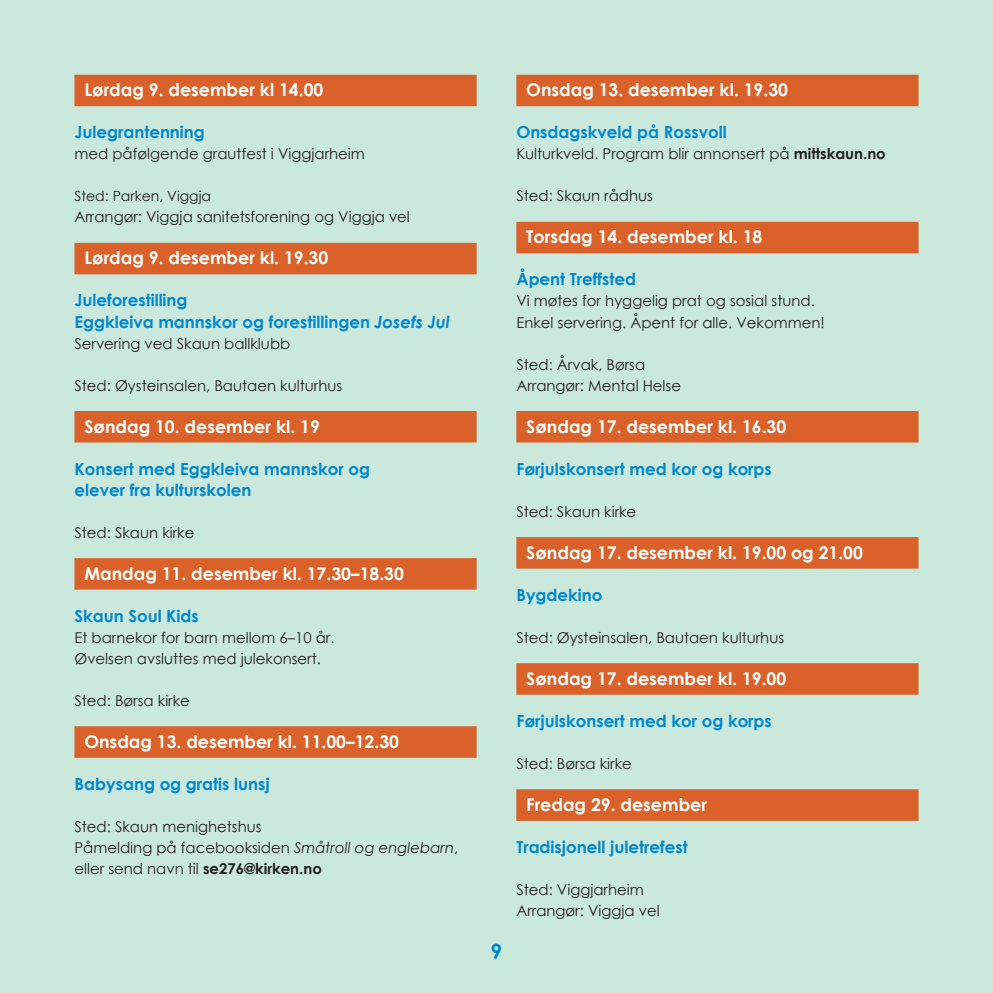
<style>
.page{position:relative;width:993px;height:993px;background:#fff}
.page>*{position:absolute;margin:0;border:0;box-sizing:border-box;transform-origin:0 0}
.t1{font:700 21px "Century Gothic";color:#0088ce}
.dag_oversikt{font:700 17.5px "Century Gothic";color:#fff}
.arrangement{font:700 16.62px/21px "Century Gothic";color:#0088ce}
.tabell{font:14.88px "Century Gothic";color:#231f20}
.tabell-2{font:14px "Century Gothic";color:#231f20}
.s1{font-style:italic}
.s2{font-weight:700}
</style>
<div class="page">
<div style="left:0;top:0;width:992px;height:992px;background:#cbe8dd"></div>
<div style="left:74px;top:75px;width:402px;height:31px;background:#da622a"></div>
<div style="left:74px;top:243px;width:402px;height:31px;background:#da622a"></div>
<div style="left:74px;top:411px;width:402px;height:31px;background:#da622a"></div>
<div style="left:74px;top:558px;width:402px;height:31px;background:#da622a"></div>
<div style="left:74px;top:726px;width:402px;height:31px;background:#da622a"></div>
<div style="left:516px;top:75px;width:402px;height:31px;background:#da622a"></div>
<div style="left:516px;top:222px;width:402px;height:31px;background:#da622a"></div>
<div style="left:516px;top:411px;width:402px;height:31px;background:#da622a"></div>
<div style="left:516px;top:537px;width:402px;height:31px;background:#da622a"></div>
<div style="left:516px;top:663px;width:402px;height:31px;background:#da622a"></div>
<div style="left:516px;top:789px;width:402px;height:31px;background:#da622a"></div>
<p class="dag_oversikt" style="left:84px;top:77px;width:240px">Lørdag 9. desember kl 14.00</p>
<p class="arrangement" style="left:74px;top:121px;width:132px">Julegrantenning</p>
<p class="tabell" style="left:74px;top:143px;width:292px">med påfølgende grautfest i Viggjarheim</p>
<p class="tabell-2" style="left:74px;top:186px;width:138px">Sted: Parken, Viggja</p>
<p class="tabell" style="left:74px;top:206px;width:337px">Arrangør: Viggja sanitetsforening og Viggja vel</p>
<p class="dag_oversikt" style="left:84px;top:245px;width:245px">Lørdag 9. desember kl. 19.30</p>
<p class="arrangement" style="left:74px;top:289px;width:377px">Juleforestilling<br>Eggkleiva mannskor og forestillingen <span class="s1">Josefs Jul</span></p>
<p class="tabell" style="left:74px;top:332px;width:217px">Servering ved Skaun ballklubb</p>
<p class="tabell" style="left:74px;top:374px;width:269px">Sted: Øysteinsalen, Bautaen kulturhus</p>
<p class="dag_oversikt" style="left:84px;top:413px;width:237px">Søndag 10. desember kl. 19</p>
<p class="arrangement" style="left:74px;top:457px;width:297px">Konsert med Eggkleiva mannskor og</p>
<p class="arrangement" style="left:74px;top:478px;width:178px">elever fra kulturskolen</p>
<p class="tabell" style="left:74px;top:521px;width:121px">Sted: Skaun kirke</p>
<p class="dag_oversikt" style="left:84px;top:560px;width:321px">Mandag 11. desember kl. 17.30–18.30</p>
<p class="arrangement" style="left:74px;top:604px;width:126px">Skaun Soul Kids</p>
<p class="tabell" style="left:74px;top:626px;width:261px">Et barnekor for barn mellom 6–10 år.</p>
<p class="tabell" style="left:74px;top:647px;width:248px">Øvelsen avsluttes med julekonsert.</p>
<p class="tabell" style="left:74px;top:689px;width:117px">Sted: Børsa kirke</p>
<p class="dag_oversikt" style="left:84px;top:728px;width:316px">Onsdag 13. desember kl. 11.00–12.30</p>
<p class="arrangement" style="left:74px;top:772px;width:197px">Babysang og gratis lunsj</p>
<p class="tabell" style="left:74px;top:815px;width:188px">Sted: Skaun menighetshus</p>
<p class="tabell" style="left:74px;top:836px;width:385px">Påmelding på facebooksiden <span class="s1">Småtroll og englebarn</span>,</p>
<p class="tabell" style="left:74px;top:857px;width:249px">eller send navn til <span class="s2">se276@kirken.no</span></p>
<h1 class="t1" style="left:490px;top:935px;width:13px">9</h1>
<p class="dag_oversikt" style="left:526px;top:77px;width:263px">Onsdag 13. desember kl. 19.30</p>
<p class="arrangement" style="left:516px;top:121px;width:212px">Onsdagskveld på Rossvoll</p>
<p class="tabell" style="left:516px;top:143px;width:371px">Kulturkveld. Program blir annonsert på <span class="s2">mittskaun.no</span></p>
<p class="tabell" style="left:516px;top:185px;width:138px">Sted: Skaun rådhus</p>
<p class="dag_oversikt" style="left:526px;top:224px;width:237px">Torsdag 14. desember kl. 18</p>
<p class="arrangement" style="left:516px;top:268px;width:121px">Åpent Treffsted</p>
<p class="tabell" style="left:516px;top:290px;width:300px">Vi møtes for hyggelig prat og sosial stund.</p>
<p class="tabell" style="left:516px;top:311px;width:310px">Enkel servering. Åpent for alle. Vekommen!</p>
<p class="tabell" style="left:516px;top:353px;width:130px">Sted: Årvak, Børsa</p>
<p class="tabell" style="left:516px;top:374px;width:166px">Arrangør: Mental Helse</p>
<p class="dag_oversikt" style="left:526px;top:413px;width:261px">Søndag 17. desember kl. 16.30</p>
<p class="arrangement" style="left:516px;top:457px;width:257px">Førjulskonsert med kor og korps</p>
<p class="tabell" style="left:516px;top:500px;width:121px">Sted: Skaun kirke</p>
<p class="dag_oversikt" style="left:526px;top:539px;width:338px">Søndag 17. desember kl. 19.00 og 21.00</p>
<p class="arrangement" style="left:516px;top:583px;width:88px">Bygdekino</p>
<p class="tabell" style="left:516px;top:626px;width:269px">Sted: Øysteinsalen, Bautaen kulturhus</p>
<p class="dag_oversikt" style="left:526px;top:665px;width:261px">Søndag 17. desember kl. 19.00</p>
<p class="arrangement" style="left:516px;top:709px;width:257px">Førjulskonsert med kor og korps</p>
<p class="tabell" style="left:516px;top:752px;width:117px">Sted: Børsa kirke</p>
<p class="dag_oversikt" style="left:526px;top:791px;width:182px">Fredag 29. desember</p>
<p class="arrangement" style="left:516px;top:835px;width:173px">Tradisjonell juletrefest</p>
<p class="tabell" style="left:516px;top:878px;width:129px">Sted: Viggjarheim</p>
<p class="tabell" style="left:516px;top:899px;width:145px">Arrangør: Viggja vel</p>
</div>
